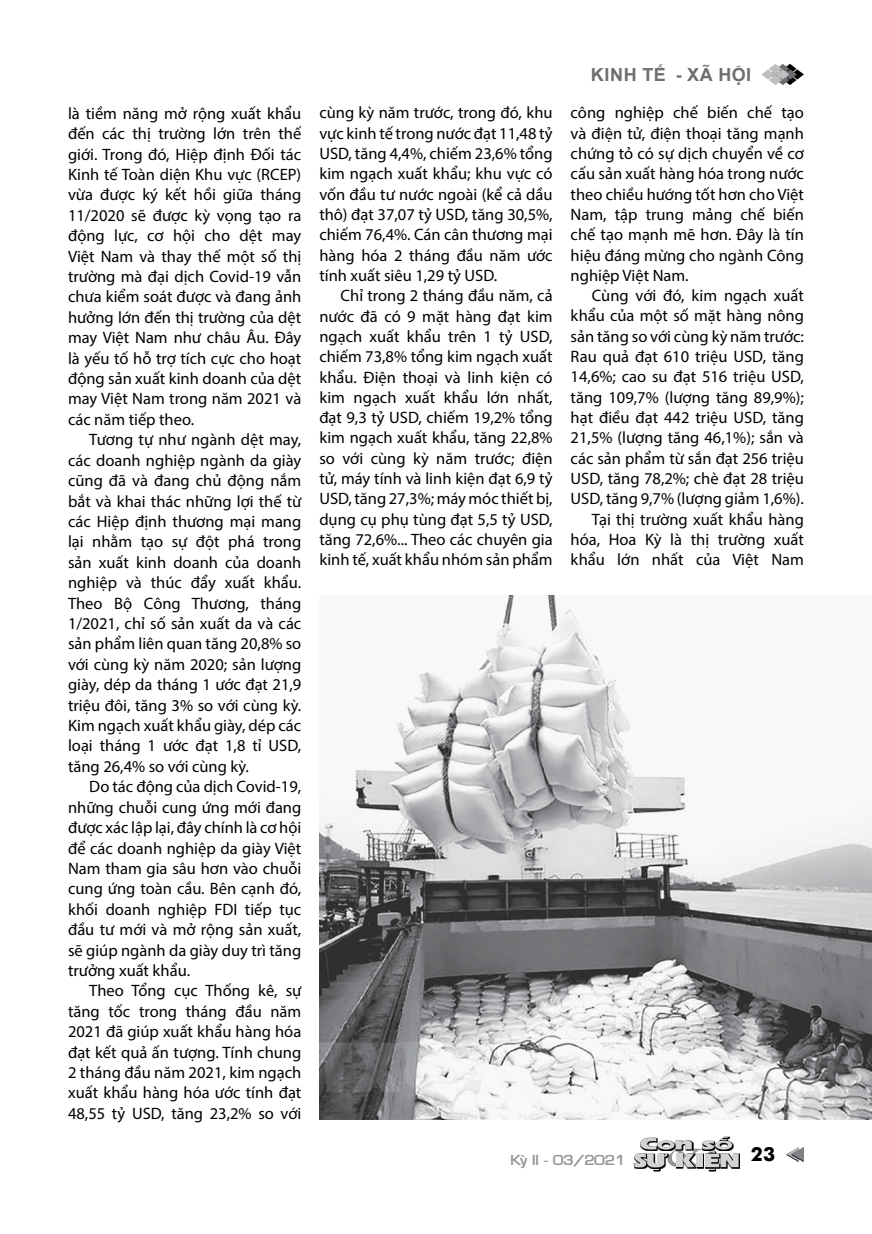
<style>
.page{position:relative;width:872px;height:1234px;background:#fff}
.page>*{position:absolute;margin:0;border:0;box-sizing:border-box;transform-origin:0 0}
.t1{font:700 19.5px "Futura";color:#000}
.t2{font:700 18px "Arial";letter-spacing:.035em;color:#6d6e71}
.t3{font:16.5px/20.4px "Myriad Pro";color:#000;text-align:justify}
.t4{font:13.5px "VNI Eurasia Bold";color:#939598;scale:1.1 1}
</style>
<div class="page">
<svg style="left:761px;top:64px;width:43px;height:21px"></svg>
<svg style="left:786px;top:1147px;width:18px;height:13px"></svg>
<div style="left:720px;top:1153px;width:20px;height:15px;background:#88898a"></div>
<svg style="left:634px;top:1136px;width:104px;height:35px"></svg>
<img style="left:319px;top:595px;width:553px;height:523px">
<p class="t3" style="left:68px;top:103px;width:235px">là tiềm năng mở rộng xuất khẩu đến các thị trường lớn trên thế giới. Trong đó, Hiệp định Đối tác Kinh tế Toàn diện Khu vực (RCEP) vừa được ký kết hồi giữa tháng 11/2020 sẽ được kỳ vọng tạo ra động lực, cơ hội cho dệt may Việt Nam và thay thế một số thị trường mà đại dịch Covid-19 vẫn chưa kiểm soát được và đang ảnh hưởng lớn đến thị trường của dệt may Việt Nam như châu Âu. Đây là yếu tố hỗ trợ tích cực cho hoạt động sản xuất kinh doanh của dệt may Việt Nam trong năm 2021 và các năm tiếp theo.</p>
<p class="t3" style="left:68px;top:429px;width:235px;text-indent:21px">Tương tự như ngành dệt may, các doanh nghiệp ngành da giày cũng đã và đang chủ động nắm bắt và khai thác những lợi thế từ các Hiệp định thương mại mang lại nhằm tạo sự đột phá trong sản xuất kinh doanh của doanh nghiệp và thúc đẩy xuất khẩu.<br>Theo Bộ Công Thương, tháng 1/2021, chỉ số sản xuất da và các sản phẩm liên quan tăng 20,8% so với cùng kỳ năm 2020; sản lượng giày, dép da tháng 1 ước đạt 21,9 triệu đôi, tăng 3% so với cùng kỳ.<br>Kim ngạch xuất khẩu giày, dép các loại tháng 1 ước đạt 1,8 tỉ USD, tăng 26,4% so với cùng kỳ.</p>
<p class="t3" style="left:68px;top:776px;width:235px;text-indent:21px">Do tác động của dịch Covid-19, những chuỗi cung ứng mới đang được xác lập lại, đây chính là cơ hội để các doanh nghiệp da giày Việt Nam tham gia sâu hơn vào chuỗi cung ứng toàn cầu. Bên cạnh đó, khối doanh nghiệp FDI tiếp tục đầu tư mới và mở rộng sản xuất, sẽ giúp ngành da giày duy trì tăng trưởng xuất khẩu.</p>
<p class="t3" style="left:68px;top:980px;width:235px;text-indent:21px">Theo Tổng cục Thống kê, sự tăng tốc trong tháng đầu năm 2021 đã giúp xuất khẩu hàng hóa đạt kết quả ấn tượng. Tính chung 2 tháng đầu năm 2021, kim ngạch xuất khẩu hàng hóa ước tính đạt 48,55 tỷ USD, tăng 23,2% so với</p>
<p class="t3" style="left:319px;top:102px;width:235px">cùng kỳ năm trước, trong đó, khu vực kinh tế trong nước đạt 11,48 tỷ USD, tăng 4,4%, chiếm 23,6% tổng kim ngạch xuất khẩu; khu vực có vốn đầu tư nước ngoài (kể cả dầu thô) đạt 37,07 tỷ USD, tăng 30,5%, chiếm 76,4%. Cán cân thương mại hàng hóa 2 tháng đầu năm ước tính xuất siêu 1,29 tỷ USD.</p>
<p class="t3" style="left:319px;top:285px;width:235px;text-indent:21px">Chỉ trong 2 tháng đầu năm, cả nước đã có 9 mặt hàng đạt kim ngạch xuất khẩu trên 1 tỷ USD, chiếm 73,8% tổng kim ngạch xuất khẩu. Điện thoại và linh kiện có kim ngạch xuất khẩu lớn nhất, đạt 9,3 tỷ USD, chiếm 19,2% tổng kim ngạch xuất khẩu, tăng 22,8% so với cùng kỳ năm trước; điện tử, máy tính và linh kiện đạt 6,9 tỷ USD, tăng 27,3%; máy móc thiết bị, dụng cụ phụ tùng đạt 5,5 tỷ USD, tăng 72,6%... Theo các chuyên gia kinh tế, xuất khẩu nhóm sản phẩm</p>
<p class="t2" style="left:591px;top:62px;width:162px">KINH TẾ - XÃ HỘI</p>
<p class="t3" style="left:570px;top:102px;width:235px">công nghiệp chế biến chế tạo và điện tử, điện thoại tăng mạnh chứng tỏ có sự dịch chuyển về cơ cấu sản xuất hàng hóa trong nước theo chiều hướng tốt hơn cho Việt Nam, tập trung mảng chế biến chế tạo mạnh mẽ hơn. Đây là tín hiệu đáng mừng cho ngành Công nghiệp Việt Nam.</p>
<p class="t3" style="left:570px;top:285px;width:235px;text-align:right">Cùng với đó, kim ngạch xuất khẩu của một số mặt hàng nông sản tăng so với cùng kỳ năm trước:<br>Rau quả đạt 610 triệu USD, tăng<br>14,6%; cao su đạt 516 triệu USD, tăng 109,7% (lượng tăng 89,9%); hạt điều đạt 442 triệu USD, tăng<br>21,5% (lượng tăng 46,1%); sắn và các sản phẩm từ sắn đạt 256 triệu<br>USD, tăng 78,2%; chè đạt 28 triệu<br>USD, tăng 9,7% (lượng giảm 1,6%).<br>Tại thị trường xuất khẩu hàng hóa, Hoa Kỳ là thị trường xuất khẩu lớn nhất của Việt Nam</p>
<p class="t4" style="left:510px;top:1150px;width:106px">KyøII - 03/2021</p>
<p class="t1" style="left:751px;top:1139px;width:26px">23</p>
</div>
